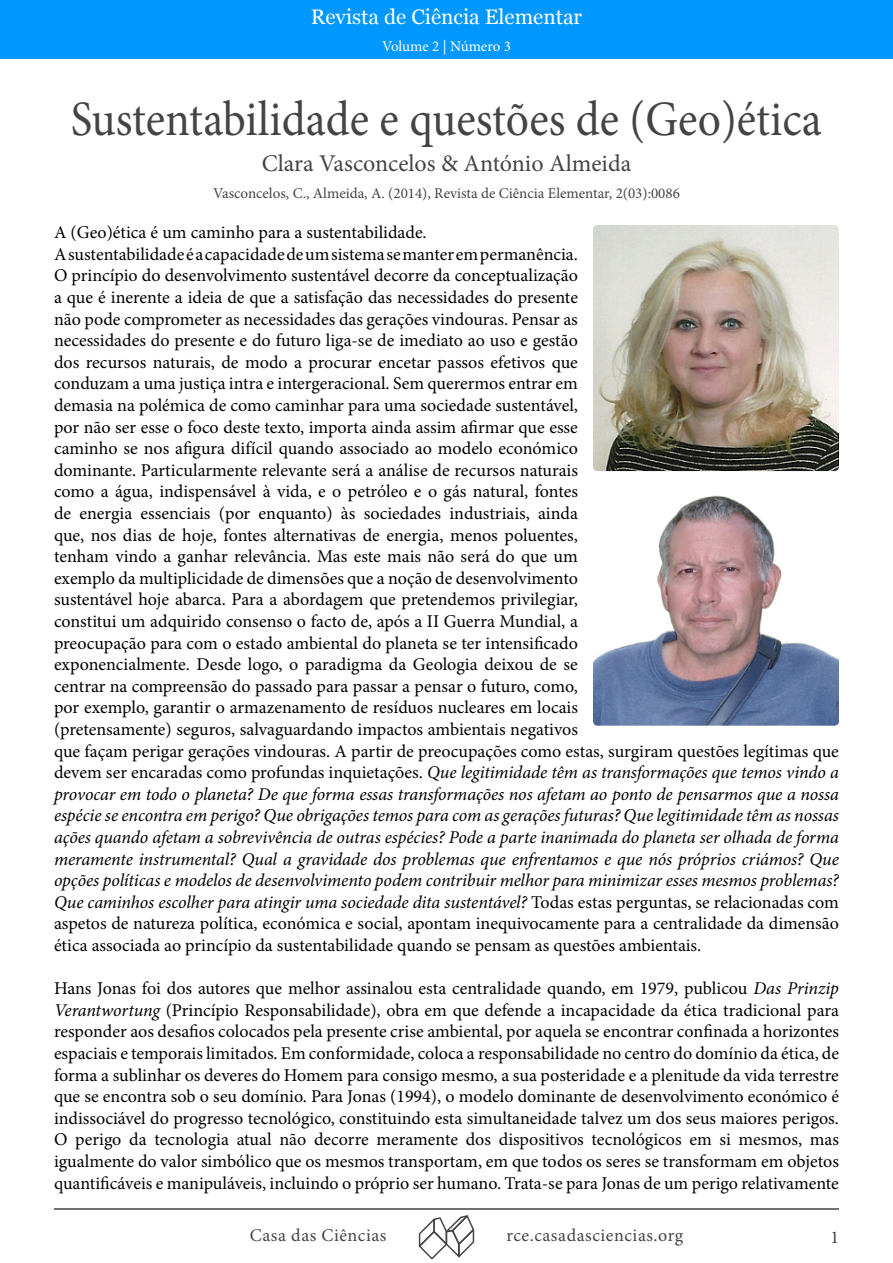
<style>
.page{position:relative;width:893px;height:1263px;background:#fff}
.page>*{position:absolute;margin:0;border:0;box-sizing:border-box;transform-origin:0 0}
.t1{font:49.5px "Minion Pro";color:#454444;scale:.92 1}
.t2{font:24px "Minion Pro";color:#454444}
.t3{font:21px "Georgia";color:#fff}
.t4{font:18px/21.6px "Minion Pro";color:#000}
.t5{font:18px "Minion Pro";letter-spacing:.03em;color:#454444}
.t6{font:15px "Minion Pro";color:#454444}
.t7{font:15px "Minion Pro";letter-spacing:-.005em;color:#fff}
.s1{font-style:italic}
</style>
<div class="page">
<div style="left:0;top:0;width:892px;height:58px;background:#0098ff"></div>
<img style="left:419px;top:1245px;width:27px;height:14px">
<img style="left:433px;top:1217px;width:13px;height:28px">
<img style="left:419px;top:1219px;width:16px;height:28px">
<img style="left:446px;top:1232px;width:12px;height:25px">
<img style="left:446px;top:1225px;width:6px;height:7px">
<img style="left:452px;top:1215px;width:22px;height:30px">
<img style="left:458px;top:1229px;width:16px;height:28px">
<hr style="left:54px;top:1208px;width:785px;height:2px;background:#454444">
<img style="left:593px;top:225px;width:246px;height:246px">
<img style="left:593px;top:495px;width:246px;height:231px">
<p class="t3" style="left:311px;top:1px;width:273px">Revista de Ciência Elementar</p>
<p class="t7" style="left:382px;top:36px;width:130px">Volume 2 | Número 3</p>
<h1 class="t1" style="left:71px;top:86px;width:818px">Sustentabilidade e questões de (Geo)ética</h1>
<h2 class="t2" style="left:262px;top:148px;width:371px">Clara Vasconcelos &amp; António Almeida</h2>
<p class="t6" style="left:213px;top:183px;width:468px">Vasconcelos, C., Almeida, A. (2014), Revista de Ciência Elementar, 2(03):0086</p>
<p class="t4" style="left:54px;top:222px;width:786px">A (Geo)ética é um caminho para a sustentabilidade.<br>A sustentabilidade é a capacidade de um sistema se manter em permanência.<br>O princípio do desenvolvimento sustentável decorre da conceptualização<br>a que é inerente a ideia de que a satisfação das necessidades do presente<br>não pode comprometer as necessidades das gerações vindouras. Pensar as<br>necessidades do presente e do futuro liga-se de imediato ao uso e gestão<br>dos recursos naturais, de modo a procurar encetar passos efetivos que<br>conduzam a uma justiça intra e intergeracional. Sem querermos entrar em<br>demasia na polémica de como caminhar para uma sociedade sustentável,<br>por não ser esse o foco deste texto, importa ainda assim afirmar que esse<br>caminho se nos afigura difícil quando associado ao modelo económico<br>dominante. Particularmente relevante será a análise de recursos naturais<br>como a água, indispensável à vida, e o petróleo e o gás natural, fontes<br>de energia essenciais (por enquanto) às sociedades industriais, ainda<br>que, nos dias de hoje, fontes alternativas de energia, menos poluentes,<br>tenham vindo a ganhar relevância. Mas este mais não será do que um<br>exemplo da multiplicidade de dimensões que a noção de desenvolvimento<br>sustentável hoje abarca. Para a abordagem que pretendemos privilegiar,<br>constitui um adquirido consenso o facto de, após a II Guerra Mundial, a<br>preocupação para com o estado ambiental do planeta se ter intensificado<br>exponencialmente. Desde logo, o paradigma da Geologia deixou de se<br>centrar na compreensão do passado para passar a pensar o futuro, como,<br>por exemplo, garantir o armazenamento de resíduos nucleares em locais<br>(pretensamente) seguros, salvaguardando impactos ambientais negativos<br>que façam perigar gerações vindouras. A partir de preocupações como estas, surgiram questões legítimas que devem ser encaradas como profundas inquietações. <span class="s1">Que legitimidade têm as transformações que temos vindo a provocar em todo o planeta? De que forma essas transformações nos afetam ao ponto de pensarmos que a nossa espécie se encontra em perigo? Que obrigações temos para com as gerações futuras? Que legitimidade têm as nossas ações quando afetam a sobrevivência de outras espécies? Pode a parte inanimada do planeta ser olhada de forma meramente instrumental? Qual a gravidade dos problemas que enfrentamos e que nós próprios criámos? Que opções políticas e modelos de desenvolvimento podem contribuir melhor para minimizar esses mesmos problemas?<br>Que caminhos escolher para atingir uma sociedade dita sustentável?</span> Todas estas perguntas, se relacionadas com aspetos de natureza política, económica e social, apontam inequivocamente para a centralidade da dimensão ética associada ao princípio da sustentabilidade quando se pensam as questões ambientais.</p>
<p class="t4" style="left:54px;top:978px;width:787px;text-align:justify">Hans Jonas foi dos autores que melhor assinalou esta centralidade quando, em 1979, publicou <span class="s1">Das Prinzip Verantwortung</span> (Princípio Responsabilidade), obra em que defende a incapacidade da ética tradicional para responder aos desafios colocados pela presente crise ambiental, por aquela se encontrar confinada a horizontes espaciais e temporais limitados. Em conformidade, coloca a responsabilidade no centro do domínio da ética, de forma a sublinhar os deveres do Homem para consigo mesmo, a sua posteridade e a plenitude da vida terrestre que se encontra sob o seu domínio. Para Jonas (1994), o modelo dominante de desenvolvimento económico é indissociável do progresso tecnológico, constituindo esta simultaneidade talvez um dos seus maiores perigos.<br>O perigo da tecnologia atual não decorre meramente dos dispositivos tecnológicos em si mesmos, mas igualmente do valor simbólico que os mesmos transportam, em que todos os seres se transformam em objetos quantificáveis e manipuláveis, incluindo o próprio ser humano. Trata-se para Jonas de um perigo relativamente</p>
<p class="t5" style="left:250px;top:1223px;width:138px">Casa das Ciências</p>
<p class="t5" style="left:506px;top:1223px;width:178px">rce.casadasciencias.org</p>
<p class="t5" style="left:830px;top:1225px;width:10px">1</p>
</div>
